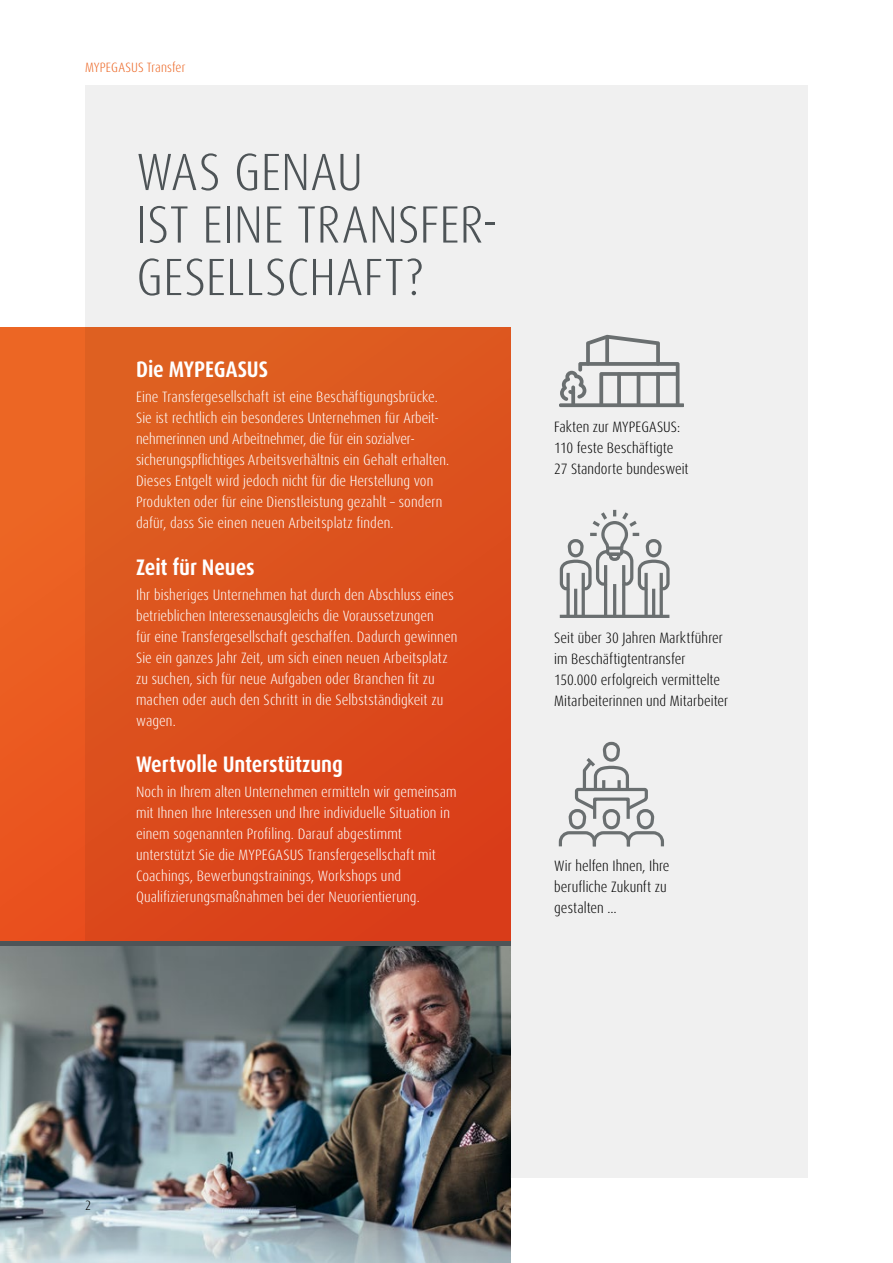
<style>
.page{position:relative;width:893px;height:1263px;background:#fff}
.page>*{position:absolute;margin:0;border:0;box-sizing:border-box;transform-origin:0 0}
.t1{font:300 condensed 52.5px/52.5px "Dax Pro";letter-spacing:.005em;color:#4e5457}
.t2{font:700 condensed 22.5px "Dax Pro";letter-spacing:-.005em;color:#fff}
.t3{font:300 condensed 15px/21px "Dax Pro";letter-spacing:.005em;color:#fff}
.t4{font:300 condensed 15px/21px "Dax Pro";letter-spacing:.005em;color:#000}
.t5{font:300 condensed 13.5px "Dax Pro";letter-spacing:.01em;color:#ec6624}
.t6{font:300 condensed 13.5px "Dax Pro";color:#000}
</style>
<div class="page">
<div style="left:85px;top:85px;width:723px;height:1093px;background:#f0f0f0"></div>
<svg style="left:0;top:327px;width:510px;height:614px;background:#de511d"></svg>
<svg style="left:560px;top:335px;width:124px;height:72px"></svg>
<svg style="left:605px;top:336px;width:4px;height:28px"></svg>
<hr style="left:561px;top:615px;width:107px;height:3px;background:#4e5457">
<hr style="left:604px;top:584px;width:3px;height:33px;background:#4e5457">
<hr style="left:622px;top:584px;width:3px;height:33px;background:#4e5457">
<hr style="left:613px;top:584px;width:3px;height:33px;background:#4e5457">
<svg style="left:644px;top:592px;width:4px;height:24px"></svg>
<hr style="left:660px;top:589px;width:3px;height:27px;background:#4e5457">
<hr style="left:652px;top:589px;width:3px;height:27px;background:#4e5457">
<svg style="left:566px;top:592px;width:4px;height:24px"></svg>
<hr style="left:582px;top:589px;width:3px;height:27px;background:#4e5457">
<hr style="left:574px;top:589px;width:3px;height:27px;background:#4e5457">
<svg style="left:559px;top:509px;width:111px;height:83px"></svg>
<svg style="left:558px;top:741px;width:106px;height:106px"></svg>
<img style="left:0;top:945px;width:510px;height:318px">
<hr style="left:0;top:941px;width:510px;height:4px;background:#4e5457">
<p class="t5" style="left:85px;top:59px;width:102px">MYPEGASUS Transfer</p>
<h1 class="t1" style="left:136px;top:146px;width:363px">WAS GENAU<br>IST EINE TRANSFER-<br>GESELLSCHAFT?</h1>
<h2 class="t2" style="left:136px;top:355px;width:133px">Die MYPEGASUS</h2>
<p class="t3" style="left:136px;top:387px;width:315px">Eine Transfergesellschaft ist eine Beschäftigungsbrücke.<br>Sie ist rechtlich ein besonderes Unternehmen für Arbeit&shy;nehmerinnen und Arbeitnehmer, die für ein sozialver&shy;sicherungspflichtiges Arbeitsverhältnis ein Gehalt erhalten.<br>Dieses Entgelt wird jedoch nicht für die Herstellung von Produkten oder für eine Dienstleistung gezahlt – sondern dafür, dass Sie einen neuen Arbeitsplatz finden.</p>
<h2 class="t2" style="left:136px;top:552px;width:120px">Zeit für Neues</h2>
<p class="t3" style="left:136px;top:584px;width:323px">Ihr bisheriges Unternehmen hat durch den Abschluss eines betrieblichen Interessenausgleichs die Voraussetzungen<br>für eine Transfergesellschaft geschaffen. Dadurch gewinnen Sie ein ganzes Jahr Zeit, um sich einen neuen Arbeitsplatz zu suchen, sich für neue Aufgaben oder Branchen fit zu machen oder auch den Schritt in die Selbstständigkeit zu wagen.</p>
<h2 class="t2" style="left:136px;top:750px;width:208px">Wertvolle Unterstützung</h2>
<p class="t3" style="left:136px;top:782px;width:322px">Noch in Ihrem alten Unternehmen ermitteln wir gemeinsam mit Ihnen Ihre Interessen und Ihre individuelle Situation in einem sogenannten Profiling. Darauf abgestimmt unterstützt Sie die MYPEGASUS Transfergesellschaft mit Coachings, Bewerbungstrainings, Workshops und Qualifizierungsmaßnahmen bei der Neuorientierung.</p>
<p class="t4" style="left:554px;top:417px;width:136px">Fakten zur MYPEGASUS:<br>110 feste Beschäftigte<br>27 Standorte bundesweit</p>
<p class="t4" style="left:554px;top:627px;width:176px">Seit über 30 Jahren Marktführer im Beschäftigtentransfer<br>150.000 erfolgreich vermittelte<br>Mitarbeiterinnen und Mitarbeiter</p>
<p class="t4" style="left:554px;top:855px;width:117px">Wir helfen Ihnen, Ihre berufliche Zukunft zu gestalten …</p>
<p class="t6" style="left:85px;top:1196px;width:8px">2</p>
</div>
